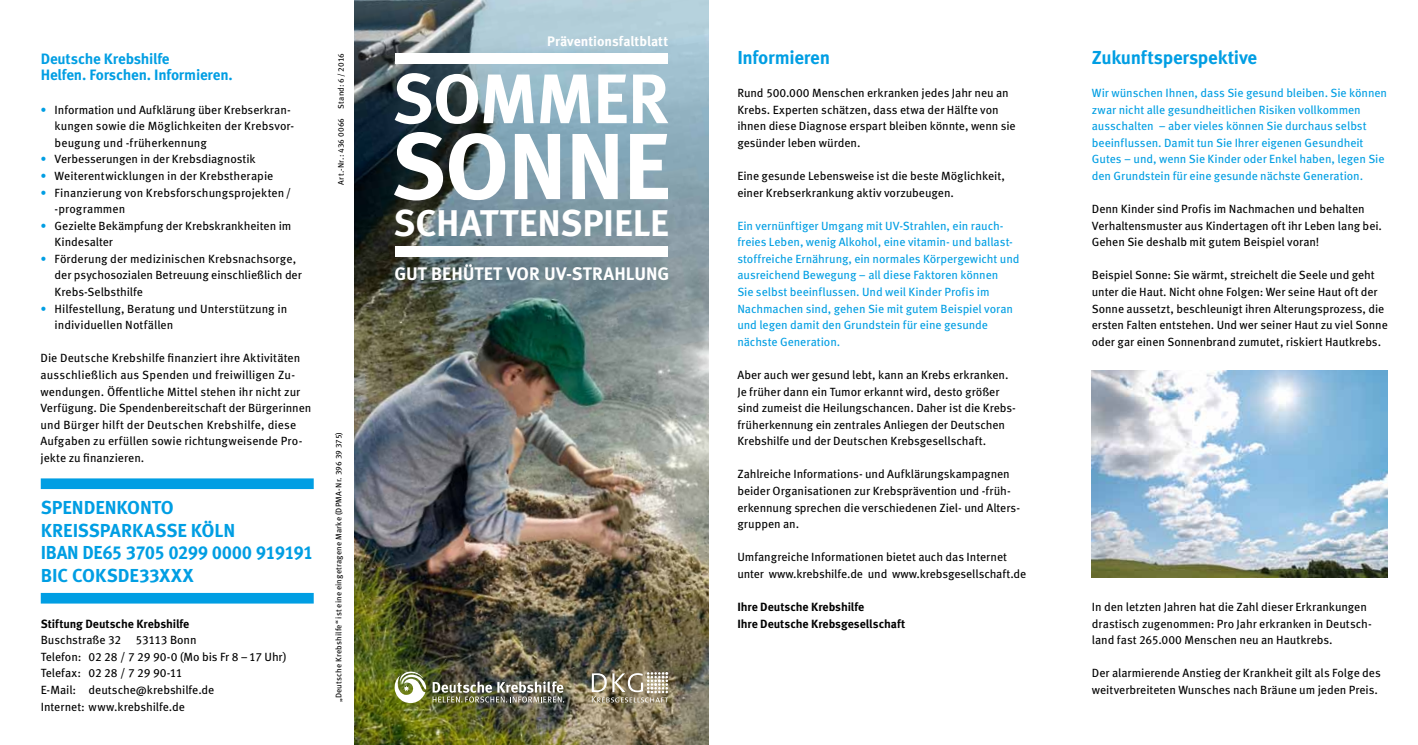
<style>
.page{position:relative;width:1418px;height:745px;background:#fff}
.page>*{position:absolute;margin:0;border:0;box-sizing:border-box;transform-origin:0 0}
.t1{font:700 93.62px "Meta Pro";letter-spacing:-.015em;color:#fff}
.t2{font:700 69.88px "Meta Pro";letter-spacing:-.015em;color:#fff}
.t3{font:700 37px "Meta Pro";letter-spacing:-.005em;color:#fff}
.t4{font:700 18.75px/22.5px "Meta Pro";letter-spacing:-.015em;color:#009ee3}
.t5{font:700 18.12px "Meta Pro";color:#fff}
.t6{font:700 15px/16.5px "Meta Pro";letter-spacing:-.015em;color:#009ee3}
.t7{font:700 13.75px "Meta Pro";color:#fff}
.t8{font:11.88px/16.6px "Meta Pro";letter-spacing:-.005em;color:#000}
.t9{font:11.88px/16.6px "Meta Pro";letter-spacing:-.005em;color:#009ee3}
.t10{font:700 11.88px/16.6px "Meta Pro";letter-spacing:-.005em;color:#000}
.t11{font:8.12px "Meta Pro";letter-spacing:.02em;color:#000}
.s1{color:#009ee3}
</style>
<div class="page">
<img style="left:354px;top:0;width:355px;height:744px">
<div style="left:395px;top:53px;width:273px;height:11px;background:#fff"></div>
<div style="left:395px;top:246px;width:273px;height:11px;background:#fff"></div>
<img style="left:394px;top:669px;width:170px;height:36px">
<svg style="left:592px;top:671px;width:76px;height:31px;background:#a39983"></svg>
<div style="left:41px;top:478px;width:273px;height:10px;background:#009ee3"></div>
<div style="left:41px;top:592px;width:273px;height:11px;background:#009ee3"></div>
<img style="left:1091px;top:370px;width:296px;height:207px">
<p class="t7" style="left:547px;top:31px;width:123px">Präventionsfaltblatt</p>
<p class="t6" style="left:41px;top:49px;width:193px">Deutsche Krebshilfe<br>Helfen. Forschen. Informieren.</p>
<h3 class="t4" style="left:1091px;top:45px;width:167px">Zukunftsperspektive</h3>
<p class="t9" style="left:1091px;top:84px;width:297px">Wir wünschen Ihnen, dass Sie gesund bleiben. Sie können zwar nicht alle gesundheitlichen Risiken vollkommen ausschalten – aber vieles können Sie durchaus selbst beeinflussen. Damit tun Sie Ihrer eigenen Gesundheit Gutes – und, wenn Sie Kinder oder Enkel haben, legen Sie den Grundstein für eine gesunde nächste Generation.</p>
<p class="t8" style="left:1091px;top:200px;width:292px">Denn Kinder sind Profis im Nachmachen und behalten<br>Verhaltensmuster aus Kindertagen oft ihr Leben lang bei.<br>Gehen Sie deshalb mit gutem Beispiel voran!</p>
<p class="t8" style="left:1091px;top:266px;width:297px">Beispiel Sonne: Sie wärmt, streichelt die Seele und geht unter die Haut. Nicht ohne Folgen: Wer seine Haut oft der Sonne aussetzt, beschleunigt ihren Alterungsprozess, die ersten Falten entstehen. Und wer seiner Haut zu viel Sonne oder gar einen Sonnenbrand zumutet, riskiert Hautkrebs.</p>
<h3 class="t4" style="left:737px;top:45px;width:94px">Informieren</h3>
<p class="t8" style="left:737px;top:84px;width:280px">Rund 500.000 Menschen erkranken jedes Jahr neu an Krebs. Experten schätzen, dass etwa der Hälfte von ihnen diese Diagnose erspart bleiben könnte, wenn sie gesünder leben würden.</p>
<p class="t8" style="left:737px;top:167px;width:269px">Eine gesunde Lebensweise ist die beste Möglichkeit, einer Krebserkrankung aktiv vorzubeugen.</p>
<p class="t9" style="left:737px;top:216px;width:284px">Ein vernünftiger Umgang mit UV-Strahlen, ein rauch&shy;freies Leben, wenig Alkohol, eine vitamin- und ballast&shy;stoffreiche Ernährung, ein normales Körpergewicht und ausreichend Bewegung – all diese Faktoren können<br>Sie selbst beeinflussen. Und weil Kinder Profis im Nachmachen sind, gehen Sie mit gutem Beispiel voran und legen damit den Grundstein für eine gesunde nächste Generation.</p>
<p class="t8" style="left:737px;top:365px;width:280px">Aber auch wer gesund lebt, kann an Krebs erkranken.<br>Je früher dann ein Tumor erkannt wird, desto größer sind zumeist die Heilungschancen. Daher ist die Krebs&shy;früherkennung ein zentrales Anliegen der Deutschen Krebshilfe und der Deutschen Krebsgesellschaft.</p>
<p class="t8" style="left:737px;top:465px;width:284px">Zahlreiche Informations- und Aufklärungskampagnen beider Organisationen zur Krebsprävention und -früh&shy;erkennung sprechen die verschiedenen Ziel- und Alters&shy;gruppen an.</p>
<p class="t8" style="left:737px;top:547px;width:290px">Umfangreiche Informationen bietet auch das Internet unter www.krebshilfe.de und www.krebsgesellschaft.de</p>
<p class="t10" style="left:737px;top:597px;width:169px">Ihre Deutsche Krebshilfe<br>Ihre Deutsche Krebsgesellschaft</p>
<p class="t11" style="left:335px;top:184px;width:133px;rotate:-90deg">Art.-Nr.: 436 0066 Stand: 6 / 2016</p>
<h2 class="t2" style="left:392px;top:44px;width:279px">SOMMER</h2>
<p class="t8" style="left:55px;top:100px;width:240px;text-indent:-14px"><span class="s1">•</span> Information und Aufklärung über Krebserkran&shy;kungen sowie die Möglichkeiten der Krebsvor&shy;beugung und -früherkennung</p>
<p class="t8" style="left:40px;top:150px;width:217px"><span class="s1">•</span> Verbesserungen in der Krebsdiagnostik</p>
<p class="t8" style="left:40px;top:167px;width:234px"><span class="s1">•</span> Weiterentwicklungen in der Krebstherapie</p>
<p class="t8" style="left:55px;top:183px;width:238px;text-indent:-14px"><span class="s1">•</span> Finanzierung von Krebsforschungsprojekten/ -programmen</p>
<p class="t8" style="left:55px;top:216px;width:238px;text-indent:-14px"><span class="s1">•</span> Gezielte Bekämpfung der Krebskrankheiten im<br>Kindesalter</p>
<p class="t8" style="left:55px;top:249px;width:249px;text-indent:-14px"><span class="s1">•</span> Förderung der medizinischen Krebsnachsorge, der psychosozialen Betreuung einschließlich der<br>Krebs-Selbsthilfe</p>
<p class="t8" style="left:55px;top:299px;width:234px;text-indent:-14px"><span class="s1">•</span> Hilfestellung, Beratung und Unterstützung in individuellen Notfällen</p>
<p class="t8" style="left:40px;top:349px;width:272px">Die Deutsche Krebshilfe finanziert ihre Aktivitäten ausschließlich aus Spenden und freiwilligen Zu&shy;wendungen. Öffentliche Mittel stehen ihr nicht zur Verfügung. Die Spendenbereitschaft der Bürgerinnen und Bürger hilft der Deutschen Krebshilfe, diese Aufgaben zu erfüllen sowie richtungweisende Pro&shy;jekte zu finanzieren.</p>
<h1 class="t1" style="left:391px;top:93px;width:281px">SONNE</h1>
<h3 class="t3" style="left:393px;top:194px;width:277px">SCHATTENSPIELE</h3>
<h3 class="t5" style="left:394px;top:260px;width:276px">GUT BEHÜTET VOR UV-STRAHLUNG</h3>
<p class="t11" style="left:332px;top:702px;width:272px;rotate:-90deg">„Deutsche Krebshilfe“ ist eine eingetragene Marke (DPMA-Nr. 396 39 375)</p>
<h3 class="t4" style="left:41px;top:495px;width:99px">Spen denkonto<br>Kreisspar</h3>
<h3 class="t4" style="left:41px;top:517px;width:274px;text-indent:150px">Köln<br>IBAN DE65 3705 0299 0000 919191<br>BIC COKSDE33xxx</h3>
<p class="t10" style="left:41px;top:614px;width:150px">Stiftung Deutsche Krebshilfe</p>
<p class="t8" style="left:41px;top:630px;width:247px">Buschstraße 32 53113 Bonn<br>Telefon: 02 28 / 7 29 90-0 (Mo bis Fr 8 – 17 Uhr)<br>Telefax: 02 28 / 7 29 90-11<br>E-Mail: deutsche@krebshilfe.de<br>Internet: www.krebshilfe.de</p>
<h3 class="t4" style="left:132px;top:517px;width:24px">kasse</h3>
<p class="t8" style="left:1091px;top:597px;width:281px">In den letzten Jahren hat die Zahl dieser Erkrankungen drastisch zugenommen: Pro Jahr erkranken in Deutsch&shy;land fast 265.000 Menschen neu an Hautkrebs.</p>
<p class="t8" style="left:1091px;top:663px;width:290px">Der alarmierende Anstieg der Krankheit gilt als Folge des weitverbreiteten Wunsches nach Bräune um jeden Preis.</p>
</div>
